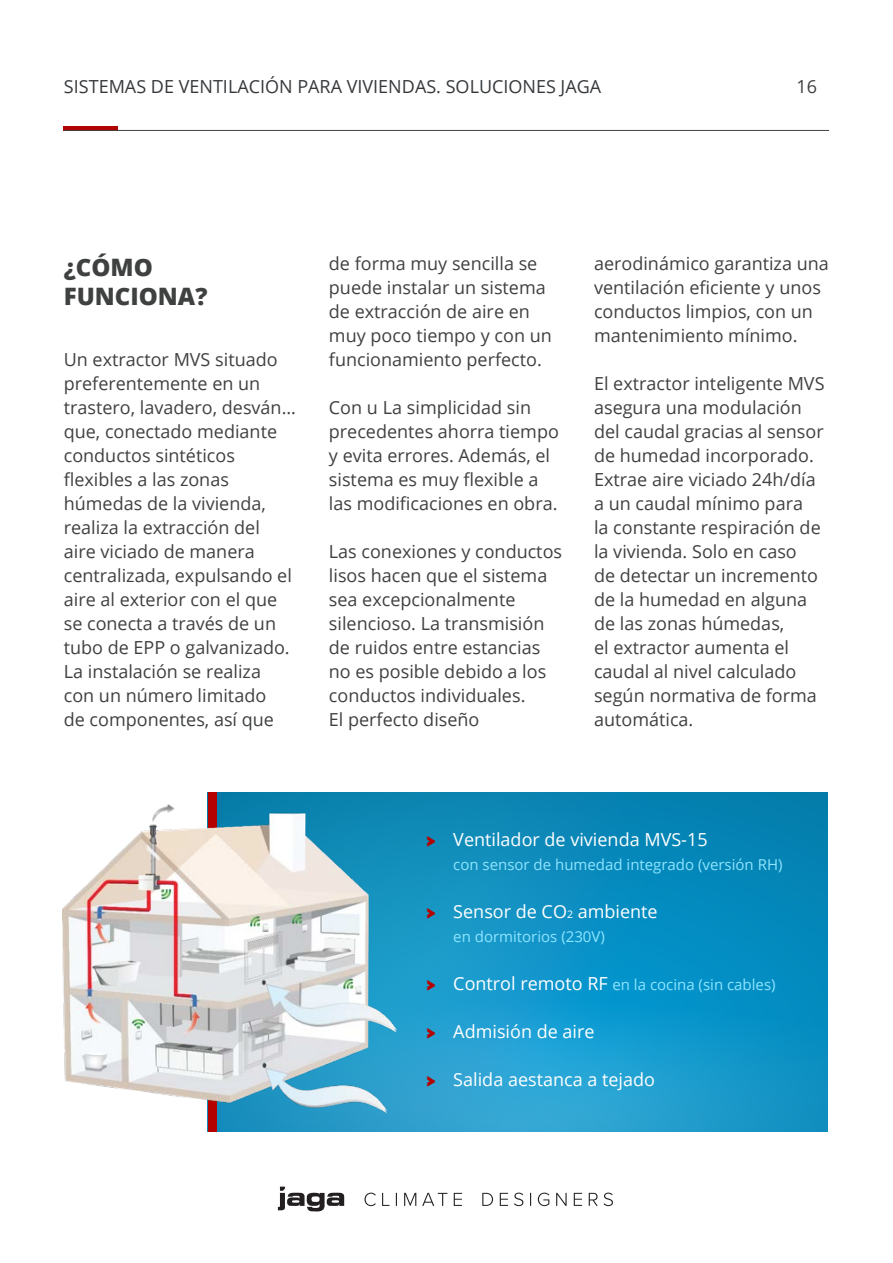
<style>
.page{position:relative;width:893px;height:1263px;background:#fff}
.page>*{position:absolute;margin:0;border:0;box-sizing:border-box;transform-origin:0 0}
.título{font:800 24px/28.8px "Open Sans";color:#3f4040}
.párrafo-basic{font:18px/24px "Open Sans";color:#3f4040}
.t1{font:18px "Open Sans";color:#fff}
.t2{font:18px "Open Sans";color:#36393c}
.t3{font:15px "Open Sans";color:#8ee5ff}
.s1{font-family:"Raleway";font-weight:900;color:#b30200}
.s2{font-size:10.5px}
.s3{font-family:"Raleway";font-weight:900;font-size:18px;color:#b30200}
.s4{font-size:18px;color:#fff}
</style>
<div class="page">
<hr style="left:64px;top:126px;width:54px;height:4px;background:#b30200">
<hr style="left:64px;top:130px;width:765px;height:1px;background:#3f4040">
<svg style="left:278px;top:1186px;width:335px;height:26px"></svg>
<svg style="left:217px;top:792px;width:611px;height:339px;background:#1192c3"></svg>
<div style="left:208px;top:792px;width:9px;height:339px;background:#b30200"></div>
<img style="left:63px;top:805px;width:346px;height:327px">
<p class="t2" style="left:64px;top:74px;width:539px">SISTEMAS DE VENTILACIÓN PARA VIVIENDAS. SOLUCIONES JAGA</p>
<p class="párrafo-basic" style="left:797px;top:74px;width:22px">16</p>
<p class="título" style="left:64px;top:252px;width:145px">¿CÓMO<br>FUNCIONA?</p>
<p class="párrafo-basic" style="left:64px;top:347px;width:233px">Un extractor MVS situado preferentemente en un trastero, lavadero, desván… que, conectado mediante conductos sintéticos flexibles a las zonas húmedas de la vivienda, realiza la extracción del aire viciado de manera centralizada, expulsando el aire al exterior con el que se conecta a través de un tubo de EPP o galvanizado.<br>La instalación se realiza con un número limitado<br>de componentes, así que</p>
<p class="párrafo-basic" style="left:329px;top:251px;width:224px">de forma muy sencilla se puede instalar un sistema de extracción de aire en muy poco tiempo y con un funcionamiento perfecto.</p>
<p class="párrafo-basic" style="left:329px;top:395px;width:232px">Con u La simplicidad sin precedentes ahorra tiempo y evita errores. Además, el sistema es muy flexible a las modificaciones en obra.</p>
<p class="párrafo-basic" style="left:329px;top:539px;width:235px">Las conexiones y conductos lisos hacen que el sistema sea excepcionalmente silencioso. La transmisión de ruidos entre estancias no es posible debido a los conductos individuales.<br>El perfecto diseño</p>
<p class="párrafo-basic" style="left:594px;top:251px;width:236px">aerodinámico garantiza una ventilación eficiente y unos conductos limpios, con un mantenimiento mínimo.</p>
<p class="párrafo-basic" style="left:594px;top:371px;width:232px">El extractor inteligente MVS asegura una modulación del caudal gracias al sensor de humedad incorporado.<br>Extrae aire viciado 24h/día a un caudal mínimo para<br>la constante respiración de la vivienda. Solo en caso<br>de detectar un incremento de la humedad en alguna de las zonas húmedas,<br>el extractor aumenta el caudal al nivel calculado según normativa de forma automática.</p>
<p class="t1" style="left:426px;top:827px;width:283px"><span class="s1">&gt;</span> Ventilador de vivienda MVS-15</p>
<p class="t3" style="left:453px;top:854px;width:331px">con sensor de humedad integrado (versión RH)</p>
<p class="t1" style="left:426px;top:899px;width:233px"><span class="s1">&gt;</span> Sensor de CO<span class="s2">2</span> ambiente</p>
<p class="t3" style="left:453px;top:926px;width:153px">en dormitorios (230V)</p>
<p class="t3" style="left:426px;top:974px;width:351px"><span class="s3">&gt;</span> <span class="s4">Control remoto RF</span> en la cocina (sin cables)</p>
<p class="t1" style="left:426px;top:1019px;width:170px"><span class="s1">&gt;</span> Admisión de aire</p>
<p class="t1" style="left:426px;top:1067px;width:230px"><span class="s1">&gt;</span> Salida aestanca a tejado</p>
</div>
